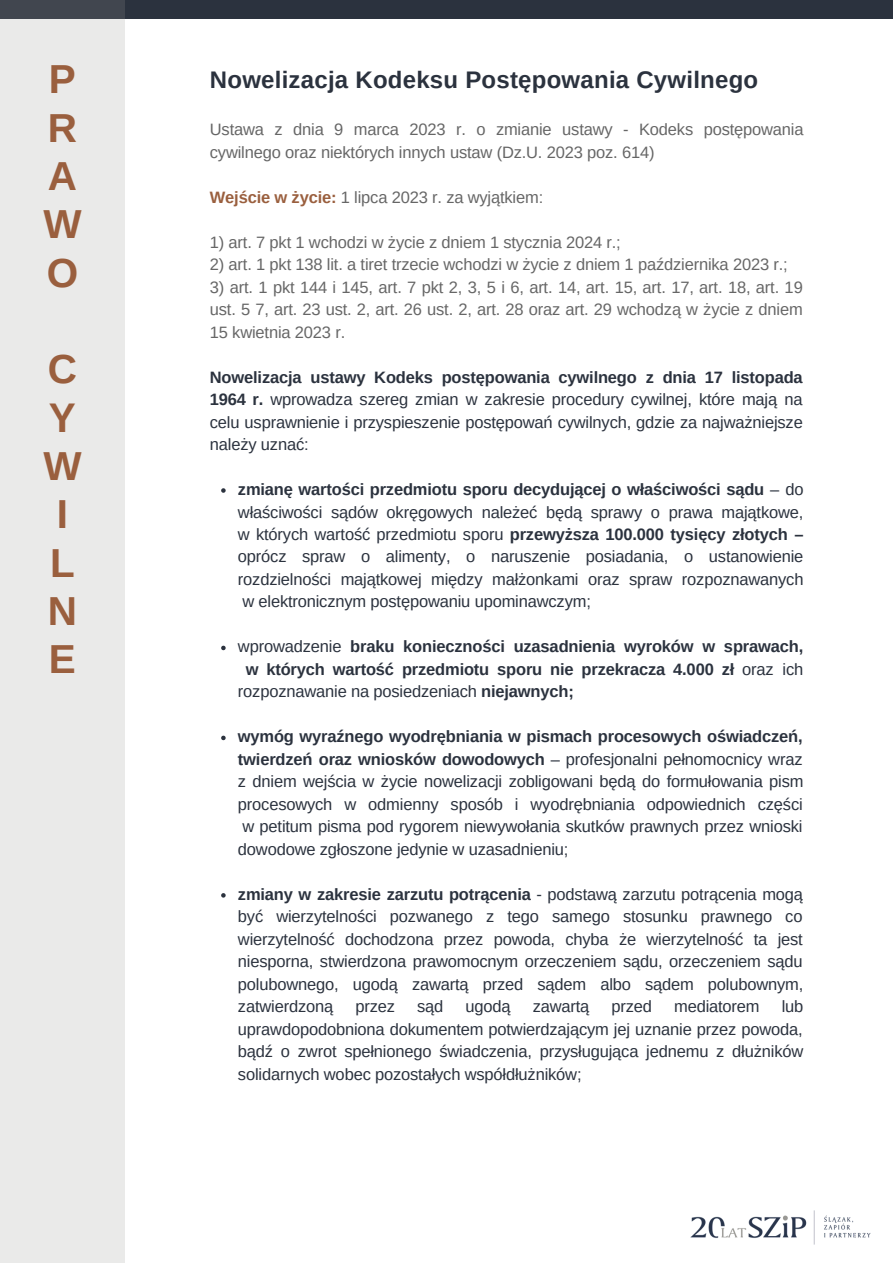
<style>
.page{position:relative;width:893px;height:1264px;background:#fff}
.page>*{position:absolute;margin:0;border:0;box-sizing:border-box;transform-origin:0 0}
.t1{font:700 40.5px "Arimo";color:#9a5f3e}
.t2{font:700 24px "Arimo";letter-spacing:.01em;color:#2b323e}
.t3{font:16.5px/22.5px "Arimo";letter-spacing:-.01em;color:#2b323e;text-align:justify}
.t4{font:16.5px/22.5px "Arimo";letter-spacing:-.01em;color:#666}
.t5{font:700 16.5px "Arimo";letter-spacing:-.01em;color:#2b323e}
.s1{font-weight:700;color:#9a5f3e}
.s2{font-weight:700}
.s3{font-weight:400}
</style>
<div class="page">
<div style="left:0;top:0;width:892px;height:19px;background:#2b323e"></div>
<div style="left:0;top:0;width:125px;height:1262px;background:#eaeae9"></div>
<img style="left:690px;top:1210px;width:181px;height:35px">
<svg style="left:221px;top:488px;width:5px;height:5px"></svg>
<svg style="left:221px;top:645px;width:5px;height:5px"></svg>
<svg style="left:221px;top:735px;width:5px;height:5px"></svg>
<svg style="left:221px;top:893px;width:5px;height:4px"></svg>
<p class="t1" style="left:49px;top:56px;width:28px">P</p>
<p class="t1" style="left:48px;top:105px;width:31px">R</p>
<p class="t1" style="left:48px;top:153px;width:31px">A</p>
<p class="t1" style="left:43px;top:201px;width:40px">W</p>
<p class="t1" style="left:47px;top:250px;width:33px">O</p>
<p class="t1" style="left:48px;top:346px;width:31px">C</p>
<p class="t1" style="left:49px;top:395px;width:28px">Y</p>
<p class="t1" style="left:43px;top:443px;width:40px">W</p>
<p class="t1" style="left:57px;top:491px;width:13px">I</p>
<p class="t1" style="left:50px;top:540px;width:26px">L</p>
<p class="t1" style="left:48px;top:588px;width:31px">N</p>
<p class="t1" style="left:49px;top:637px;width:28px">E</p>
<p class="t2" style="left:210px;top:66px;width:550px">Nowelizacja Kodeksu Postępowania Cywilnego</p>
<p class="t4" style="left:210px;top:118px;width:595px">Ustawa z dnia 9 marca 2023 r. o zmianie ustawy - Kodeks postępowania cywilnego oraz niektórych innych ustaw (Dz.U. 2023 poz. 614)</p>
<p class="t4" style="left:210px;top:186px;width:335px"><span class="s1">Wejście w życie:</span> 1 lipca 2023 r. za wyjątkiem:</p>
<p class="t4" style="left:210px;top:231px;width:412px">1) art. 7 pkt 1 wchodzi w życie z dniem 1 stycznia 2024 r.;</p>
<p class="t4" style="left:210px;top:253px;width:579px">2) art. 1 pkt 138 lit. a tiret trzecie wchodzi w życie z dniem 1 października 2023 r.;</p>
<p class="t4" style="left:210px;top:275px;width:594px;text-align:justify">3) art. 1 pkt 144 i 145, art. 7 pkt 2, 3, 5 i 6, art. 14, art. 15, art. 17, art. 18, art. 19 ust. 5 7, art. 23 ust. 2, art. 26 ust. 2, art. 28 oraz art. 29 wchodzą w życie z dniem 15 kwietnia 2023 r.</p>
<p class="t3" style="left:210px;top:365px;width:594px"><span class="s2">Nowelizacja ustawy Kodeks postępowania cywilnego z dnia 17 listopada 1964 r.</span> wprowadza szereg zmian w zakresie procedury cywilnej, które mają na celu usprawnienie i przyspieszenie postępowań cywilnych, gdzie za najważniejsze należy uznać:</p>
<p class="t3" style="left:238px;top:478px;width:567px"><span class="s2">zmianę wartości przedmiotu sporu decydującej o właściwości sądu</span> – do właściwości sądów okręgowych należeć będą sprawy o prawa majątkowe, w których wartość przedmiotu sporu <span class="s2">przewyższa 100.000 tysięcy złotych – </span>oprócz spraw o alimenty, o naruszenie posiadania, o ustanowienie rozdzielności majątkowej między małżonkami oraz spraw rozpoznawanych w elektronicznym postępowaniu upominawczym;</p>
<p class="t5" style="left:238px;top:637px;width:566px"><span class="s3">wprowadzenie</span> braku konieczności uzasadnienia wyroków w sprawach,</p>
<p class="t5" style="left:246px;top:660px;width:559px">w których wartość przedmiotu sporu nie przekracza 4.000 zł <span class="s3">oraz ich</span></p>
<p class="t3" style="left:238px;top:680px;width:337px">rozpoznawanie na posiedzeniach <span class="s2">niejawnych;</span></p>
<p class="t3" style="left:238px;top:725px;width:567px"><span class="s2">wymóg wyraźnego wyodrębniania w pismach procesowych oświadczeń, twierdzeń oraz wniosków dowodowych</span> – profesjonalni pełnomocnicy wraz z dniem wejścia w życie nowelizacji zobligowani będą do formułowania pism procesowych w odmienny sposób i wyodrębniania odpowiednich części w petitum pisma pod rygorem niewywołania skutków prawnych przez wnioski dowodowe zgłoszone jedynie w uzasadnieniu;</p>
<p class="t3" style="left:238px;top:882px;width:567px"><span class="s2">zmiany w zakresie zarzutu potrącenia</span> - podstawą zarzutu potrącenia mogą być wierzytelności pozwanego z tego samego stosunku prawnego co wierzytelność dochodzona przez powoda, chyba że wierzytelność ta jest niesporna, stwierdzona prawomocnym orzeczeniem sądu, orzeczeniem sądu polubownego, ugodą zawartą przed sądem albo sądem polubownym, zatwierdzoną</p>
<p class="t3" style="left:238px;top:995px;width:567px;text-indent:544px">lub uprawdopodobniona dokumentem potwierdzającym jej uznanie przez powoda, bądź o zwrot spełnionego świadczenia, przysługująca jednemu z dłużników solidarnych wobec pozostałych współdłużników;</p>
<p class="t3" style="left:355px;top:995px;width:41px">przez</p>
<p class="t3" style="left:417px;top:995px;width:28px">sąd</p>
<p class="t3" style="left:465px;top:995px;width:47px">ugodą</p>
<p class="t3" style="left:532px;top:995px;width:58px">zawartą</p>
<p class="t3" style="left:611px;top:995px;width:42px">przed</p>
<p class="t3" style="left:674px;top:995px;width:87px">mediatorem</p>
</div>
